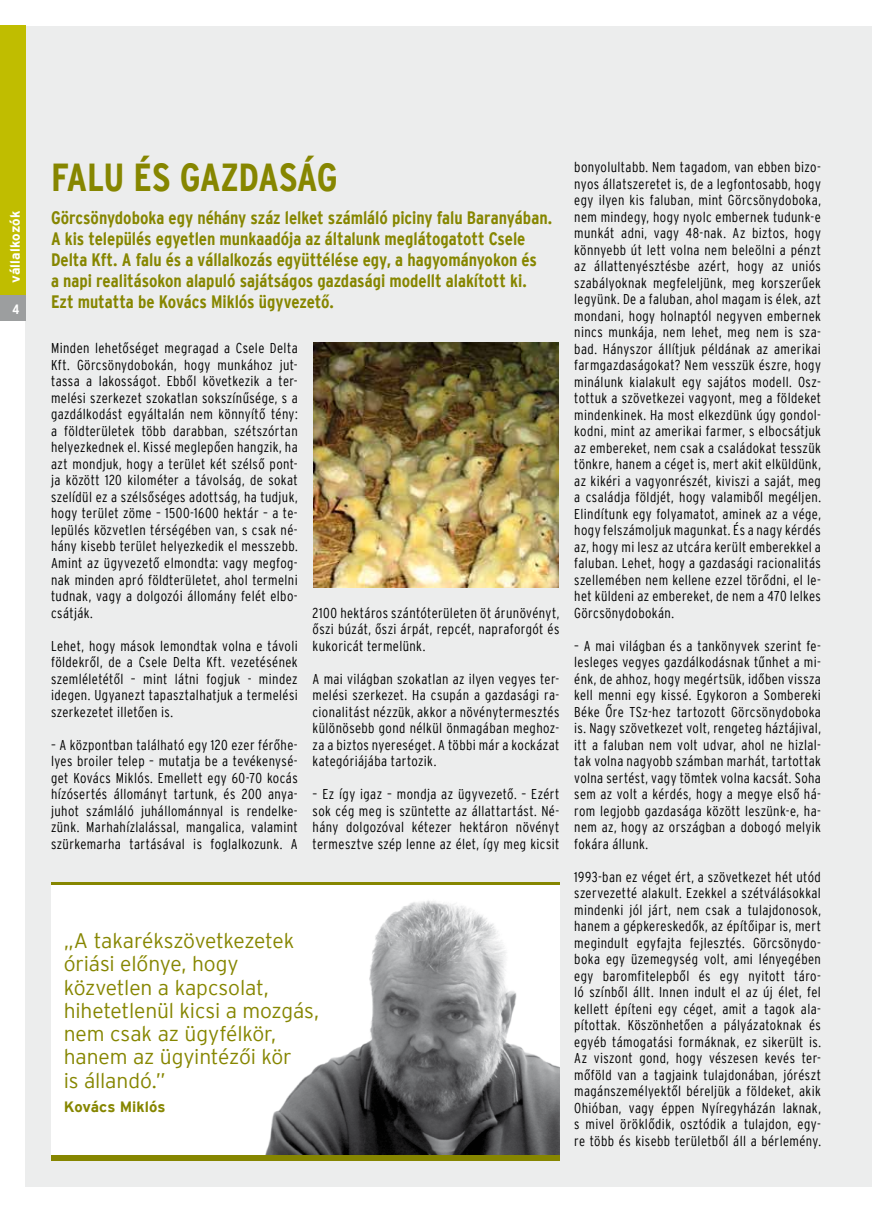
<style>
.page{position:relative;width:872px;height:1212px;background:#fff}
.page>*{position:absolute;margin:0;border:0;box-sizing:border-box;transform-origin:0 0}
.t1{font:39px "Interstate Bold Condensed HU";letter-spacing:-.01em;color:#868600}
.t2{font:21px/23.2px "Interstate Light HU";letter-spacing:-.01em;color:#868600}
.t3{font:18px/21px "Interstate Bold Condensed HU";color:#868600}
.t4{font:15px "Interstate Bold HU";color:#868600}
.t5{font:14.25px/16.5px "Interstate Light Condensed HU";letter-spacing:.025em;color:#000;text-align:justify}
.t6{font:13.5px "Interstate Bold HU";letter-spacing:.005em;color:#fff}
.t7{font:13.5px "Interstate Bold Condensed HU";color:#fff}
</style>
<div class="page">
<div style="left:26px;top:26px;width:846px;height:1160px;background:#eceded"></div>
<div style="left:0;top:26px;width:26px;height:270px;background:#c0bd00"></div>
<div style="left:0;top:296px;width:26px;height:25px;background:#9c9e9f"></div>
<div style="left:51px;top:882px;width:508px;height:279px;background:#fff"></div>
<img style="left:265px;top:900px;width:294px;height:255px">
<div style="left:51px;top:1155px;width:508px;height:6px;background:#868600"></div>
<hr style="left:51px;top:882px;width:508px;height:3px;background:#868600">
<img style="left:313px;top:342px;width:245px;height:245px">
<p class="t6" style="left:7px;top:283px;width:73px;rotate:-90deg">vállalkozók</p>
<p class="t7" style="left:13px;top:301px;width:8px">4</p>
<h1 class="t1" style="left:51px;top:155px;width:288px">Falu és gazdaság</h1>
<p class="t3" style="left:51px;top:207px;width:502px">Görcsönydoboka egy néhány száz lelket számláló piciny falu Baranyában.<br>A kis település egyetlen munkaadója az általunk meglátogatott Csele Delta Kft. A falu és a vállalkozás együttélése egy, a hagyományokon és<br>a napi realitásokon alapuló sajátságos gazdasági modellt alakított ki.<br>Ezt mutatta be Kovács Miklós ügyvezető.</p>
<p class="t5" style="left:51px;top:340px;width:248px">Minden lehetőséget megragad a Csele Delta Kft. Görcsönydobokán, hogy munkához jut&shy;tassa a lakosságot. Ebből következik a ter&shy;melési szerkezet szokatlan sokszínűsége, s a gazdálkodást egyáltalán nem könnyítő tény: a földterületek több darabban, szétszórtan helyezkednek el. Kissé meglepően hangzik, ha azt mondjuk, hogy a terület két szélső pont&shy;ja között 120 kilométer a távolság, de sokat szelídül ez a szélsőséges adottság, ha tudjuk, hogy terület zöme – 1500-1600 hektár – a te&shy;lepülés közvetlen térségében van, s csak né&shy;hány kisebb terület helyezkedik el messzebb.<br>Amint az ügyvezető elmondta: vagy megfog&shy;nak minden apró földterületet, ahol termelni tudnak, vagy a dolgozói állomány felét elbo&shy;csátják.</p>
<p class="t5" style="left:51px;top:637px;width:248px">Lehet, hogy mások lemondtak volna e távoli földekről, de a Csele Delta Kft. vezetésének szemléletétől – mint látni fogjuk - mindez idegen. Ugyanezt tapasztalhatjuk a termelési szerkezetet illetően is.</p>
<p class="t5" style="left:51px;top:736px;width:248px">– A központban található egy 120 ezer férőhe&shy;lyes broiler telep – mutatja be a tevékenysé&shy;get Kovács Miklós. Emellett egy 60-70 kocás hízósertés állományt tartunk, és 200 anya&shy;juhot számláló juhállománnyal is rendelke&shy;zünk. Marhahízlalással, mangalica, valamint szürkemarha tartásával is foglalkozunk. A</p>
<p class="t5" style="left:313px;top:604px;width:248px">2100 hektáros szántóterületen öt árunövényt, őszi búzát, őszi árpát, repcét, napraforgót és kukoricát termelünk.</p>
<p class="t5" style="left:313px;top:670px;width:248px">A mai világban szokatlan az ilyen vegyes ter&shy;melési szerkezet. Ha csupán a gazdasági ra&shy;cionalitást nézzük, akkor a növénytermesztés különösebb gond nélkül önmagában meghoz&shy;za a biztos nyereséget. A többi már a kockázat kategóriájába tartozik.</p>
<p class="t5" style="left:313px;top:786px;width:248px">– Ez így igaz – mondja az ügyvezető. – Ezért sok cég meg is szüntette az állattartást. Né&shy;hány dolgozóval kétezer hektáron növényt termesztve szép lenne az élet, így meg kicsit</p>
<h2 class="t2" style="left:64px;top:929px;width:257px">„A takarékszövetkezetek óriási előnye, hogy közvetlen a kapcsolat, hihetetlenül kicsi a mozgás, nem csak az ügyfélkör, hanem az ügyintézői kör<br>is állandó.”</h2>
<p class="t4" style="left:64px;top:1098px;width:103px">Kovács Miklós</p>
<p class="t5" style="left:574px;top:159px;width:248px">bonyolultabb. Nem tagadom, van ebben bizo&shy;nyos állatszeretet is, de a legfontosabb, hogy egy ilyen kis faluban, mint Görcsönydoboka, nem mindegy, hogy nyolc embernek tudunk-e munkát adni, vagy 48-nak. Az biztos, hogy könnyebb út lett volna nem beleölni a pénzt az állattenyésztésbe azért, hogy az uniós szabályoknak megfeleljünk, meg korszerűek legyünk. De a faluban, ahol magam is élek, azt mondani, hogy holnaptól negyven embernek nincs munkája, nem lehet, meg nem is sza&shy;bad. Hányszor állítjuk példának az amerikai farmgazdaságokat? Nem vesszük észre, hogy minálunk kialakult egy sajátos modell. Osz&shy;tottuk a szövetkezei vagyont, meg a földeket mindenkinek. Ha most elkezdünk úgy gondol&shy;kodni, mint az amerikai farmer, s elbocsátjuk az embereket, nem csak a családokat tesszük tönkre, hanem a céget is, mert akit elküldünk, az kikéri a vagyonrészét, kiviszi a saját, meg a családja földjét, hogy valamiből megéljen.<br>Elindítunk egy folyamatot, aminek az a vége, hogy felszámoljuk magunkat. És a nagy kérdés az, hogy mi lesz az utcára került emberekkel a faluban. Lehet, hogy a gazdasági racionalitás szellemében nem kellene ezzel törődni, el le&shy;het küldeni az embereket, de nem a 470 lelkes Görcsönydobokán.</p>
<p class="t5" style="left:574px;top:637px;width:248px">– A mai világban és a tankönyvek szerint fe&shy;lesleges vegyes gazdálkodásnak tűnhet a mi&shy;énk, de ahhoz, hogy megértsük, időben vissza kell menni egy kissé. Egykoron a Sombereki Béke Őre TSz-hez tartozott Görcsönydoboka is. Nagy szövetkezet volt, rengeteg háztájival, itt a faluban nem volt udvar, ahol ne hizlal&shy;tak volna nagyobb számban marhát, tartottak volna sertést, vagy tömtek volna kacsát. Soha sem az volt a kérdés, hogy a megye első há&shy;rom legjobb gazdasága között leszünk-e, ha&shy;nem az, hogy az országban a dobogó melyik fokára állunk.</p>
<p class="t5" style="left:574px;top:868px;width:248px">1993-ban ez véget ért, a szövetkezet hét utód szervezetté alakult. Ezekkel a szétválásokkal mindenki jól járt, nem csak a tulajdonosok, hanem a gépkereskedők, az építőipar is, mert megindult egyfajta fejlesztés. Görcsönydo&shy;boka egy üzemegység volt, ami lényegében egy baromfitelepből és egy nyitott táro&shy;ló színből állt. Innen indult el az új élet, fel kellett építeni egy céget, amit a tagok ala&shy;pítottak. Köszönhetően a pályázatoknak és egyéb támogatási formáknak, ez sikerült is.<br>Az viszont gond, hogy vészesen kevés ter&shy;mőföld van a tagjaink tulajdonában, jórészt magánszemélyektől béreljük a földeket, akik Ohióban, vagy éppen Nyíregyházán laknak, s mivel öröklődik, osztódik a tulajdon, egy&shy;re több és kisebb területből áll a bérlemény.</p>
</div>
